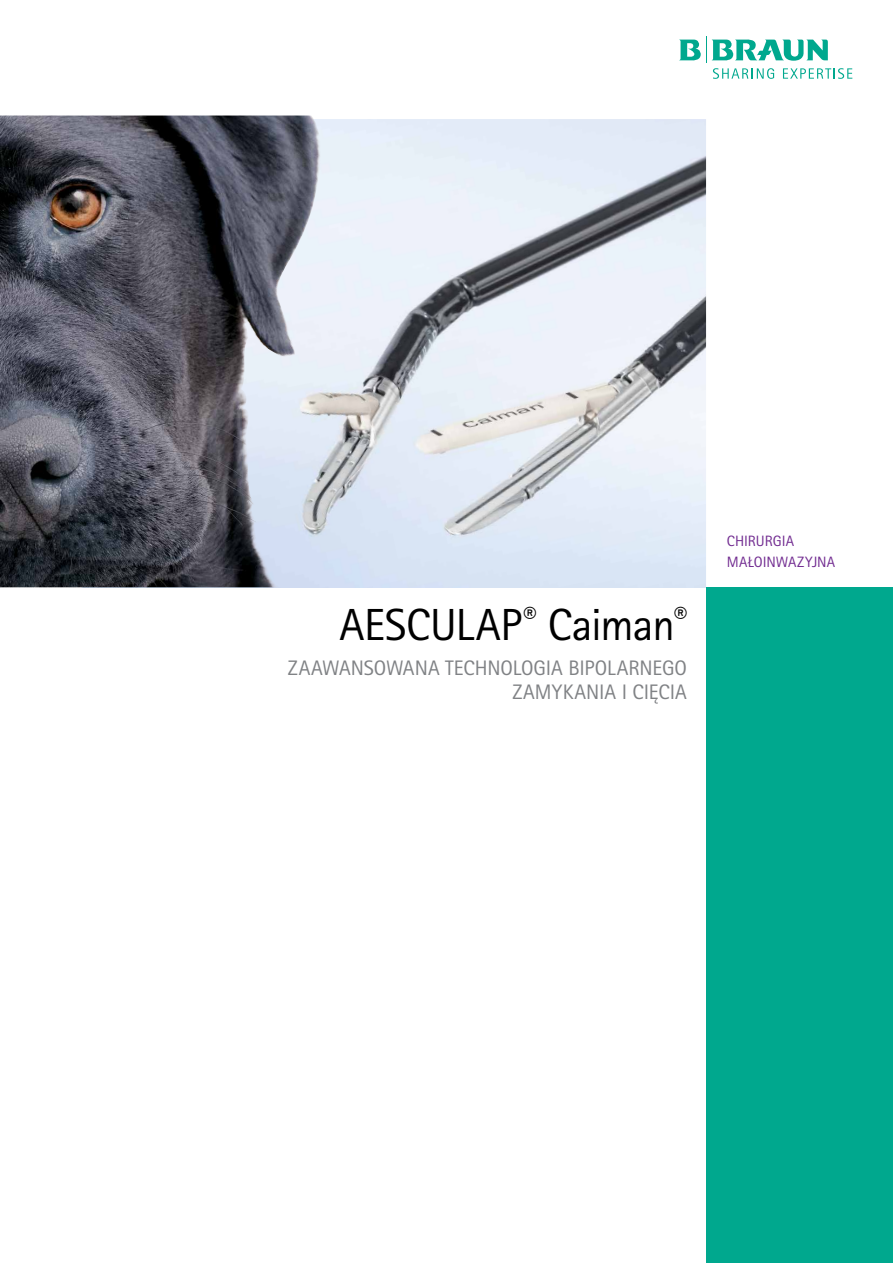
<style>
.page{position:relative;width:893px;height:1263px;background:#fff}
.page>*{position:absolute;margin:0;border:0;box-sizing:border-box;transform-origin:0 0}
.t1{font:45px "Rotis Sans Serif Pro";letter-spacing:-.01em;color:#000}
.t2{font:21px/24px "Rotis Sans Serif Pro";color:#808285;text-align:right}
.t3{font:15px/21px "Rotis Sans Serif Pro";color:#712b90}
</style>
<div class="page">
<img style="left:0;top:119px;width:706px;height:469px">
<div style="left:706px;top:588px;width:187px;height:675px;background:#00a88e"></div>
<svg style="left:679px;top:36px;width:173px;height:43px"></svg>
<img style="left:0;top:116px;width:327px;height:471px">
<h1 class="t1" style="left:339px;top:598px;width:349px">AESCULAP<sup>®</sup> Caiman<sup>®</sup></h1>
<p class="t2" style="left:288px;top:656px;width:401px">ZAAWANSOWANA TECHNOLOGIA BIPOLARNEGO<br>ZAMYKANIA I CIĘCIA</p>
<p class="t3" style="left:727px;top:530px;width:110px">CHIRURGIA<br>MAŁOINWAZYJNA</p>
</div>
